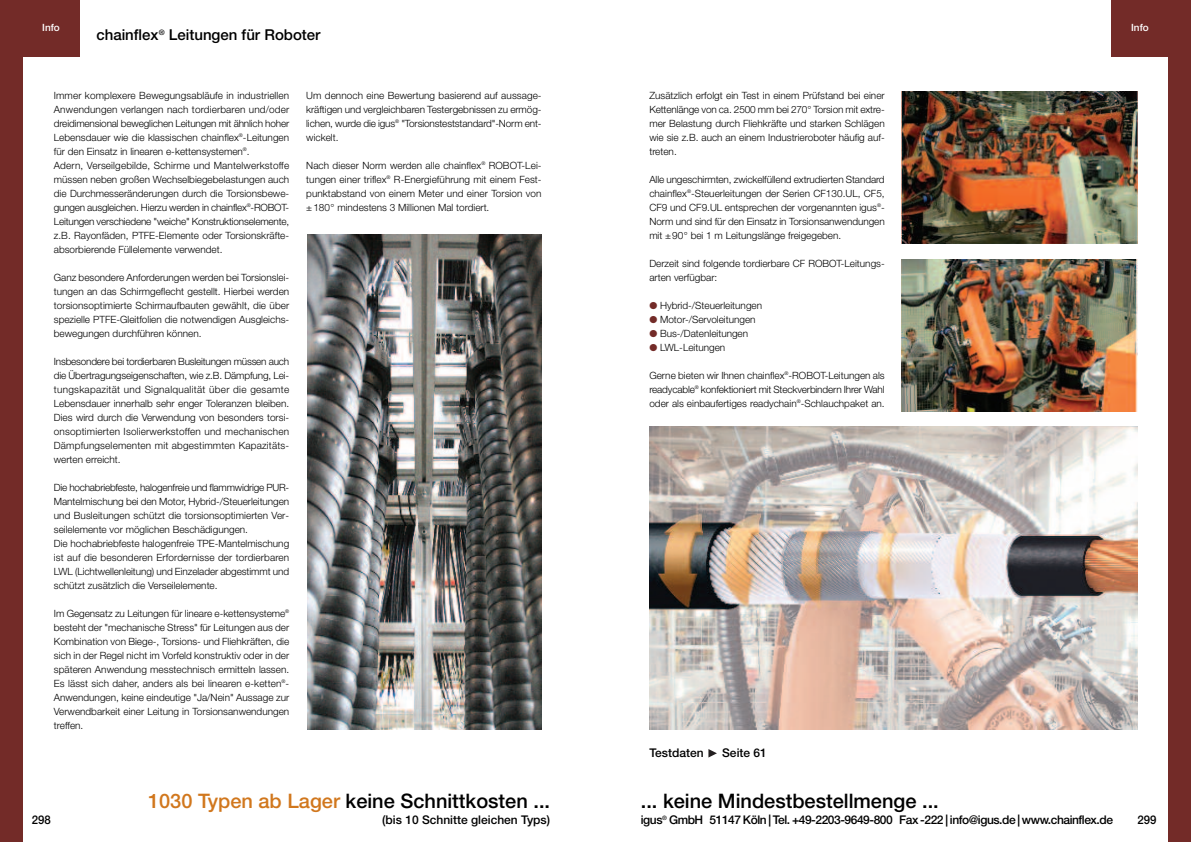
<style>
.page{position:relative;width:1191px;height:842px;background:#fff}
.page>*{position:absolute;margin:0;border:0;box-sizing:border-box;transform-origin:0 0}
.t1{font:500 20px "Helvetica Neue LT";color:#000}
.t2{font:500 15px "Helvetica Neue LT";color:#000}
.t3{font:500 12px "Helvetica Neue LT";letter-spacing:-.04em;color:#000}
.t4{font:500 12px "Helvetica Neue LT";color:#000}
.t5{font:500 12px "Helvetica Neue LT";letter-spacing:-.04em;color:#000;scale:.95 1}
.t6{font:300 10px/14px "Helvetica Neue LT";color:#000;text-align:justify}
.t7{font:500 10px "Helvetica Neue LT";color:#fff}
.s1{color:#732b28}
.s2{color:#d1771d}
</style>
<div class="page">
<img style="left:307px;top:234px;width:234px;height:495px">
<img style="left:901px;top:92px;width:236px;height:152px">
<img style="left:901px;top:259px;width:236px;height:153px">
<img style="left:649px;top:426px;width:488px;height:303px">
<div style="left:1168px;top:0;width:23px;height:842px;background:#732b28"></div>
<div style="left:0;top:0;width:23px;height:842px;background:#732b28"></div>
<div style="left:1111px;top:0;width:57px;height:57px;background:#732b28"></div>
<div style="left:23px;top:0;width:56px;height:57px;background:#732b28"></div>
<svg style="left:708px;top:749px;width:9px;height:8px"></svg>
<p class="t7" style="left:42px;top:24px;width:19px">Info</p>
<p class="t7" style="left:1131px;top:24px;width:19px">Info</p>
<h2 class="t2" style="left:96px;top:29px;width:226px">chainflex<sup>®</sup> Leitungen für Roboter</h2>
<p class="t6" style="left:54px;top:89px;width:237px;text-align:left">Immer komplexere Bewegungsabläufe in industriellen Anwendungen verlangen nach tordierbaren und/oder dreidimensional beweglichen Leitungen mit ähnlich hoher Lebensdauer wie die klassischen chainflex<sup>®</sup>-Leitungen für den Einsatz in linearen e-kettensystemen<sup>®</sup>.<br>Adern, Verseilgebilde, Schirme und Mantelwerkstoffe müssen neben großen Wechselbiegebelastungen auch die Durchmesseränderungen durch die Torsionsbewe&shy;gungen ausgleichen. Hierzu werden in chainflex<sup>®</sup>-ROBOT-Leitungen verschiedene "weiche" Konstruktionselemente, z.B. Rayonfäden, PTFE-Elemente oder Torsionskräfte&shy;absorbierende Füllelemente verwendet.</p>
<p class="t6" style="left:54px;top:271px;width:237px">Ganz besondere Anforderungen werden bei Torsionslei&shy;tungen an das Schirmgeflecht gestellt. Hierbei werden torsionsoptimierte Schirmaufbauten gewählt, die über spezielle PTFE-Gleitfolien die notwendigen Ausgleichs&shy;bewegungen durchführen können.</p>
<p class="t6" style="left:54px;top:355px;width:237px">Insbesondere bei tordierbaren Busleitungen müssen auch die Übertragungseigenschaften, wie z.B. Dämpfung, Lei&shy;tungskapazität und Signalqualität über die gesamte Lebensdauer innerhalb sehr enger Toleranzen bleiben.<br>Dies wird durch die Verwendung von besonders torsi&shy;onsoptimierten Isolierwerkstoffen und mechanischen Dämpfungselementen mit abgestimmten Kapazitäts&shy;werten erreicht.</p>
<p class="t6" style="left:54px;top:481px;width:237px;text-align:left">Die hochabriebfeste, halogenfreie und flammwidrige PUR-Mantelmischung bei den Motor, Hybrid-/Steuerleitungen und Busleitungen schützt die torsionsoptimierten Ver&shy;seilelemente vor möglichen Beschädigungen.<br>Die hochabriebfeste halogenfreie TPE-Mantelmischung ist auf die besonderen Erfordernisse der tordierbaren LWL (Lichtwellenleitung) und Einzelader abgestimmt und schützt zusätzlich die Verseilelemente.</p>
<p class="t6" style="left:54px;top:607px;width:237px">Im Gegensatz zu Leitungen für lineare e-kettensysteme<sup>® </sup>besteht der "mechanische Stress" für Leitungen aus der Kombination von Biege-, Torsions- und Fliehkräften, die sich in der Regel nicht im Vorfeld konstruktiv oder in der späteren Anwendung messtechnisch ermitteln lassen.<br>Es lässt sich daher, anders als bei linearen e-ketten<sup>®</sup>- Anwendungen, keine eindeutige "Ja/Nein" Aussage zur Verwendbarkeit einer Leitung in Torsionsanwendungen treffen.</p>
<p class="t6" style="left:306px;top:89px;width:237px">Um dennoch eine Bewertung basierend auf aussage&shy;kräftigen und vergleichbaren Testergebnissen zu ermög&shy;lichen, wurde die igus<sup>®</sup> "Torsionsteststandard"-Norm ent&shy;wickelt.</p>
<p class="t6" style="left:306px;top:159px;width:237px">Nach dieser Norm werden alle chainflex<sup>®</sup> ROBOT-Lei&shy;tungen einer triflex<sup>®</sup> R-Energieführung mit einem Fest&shy;punktabstand von einem Meter und einer Torsion von ±180° mindestens 3 Millionen Mal tordiert.</p>
<p class="t6" style="left:649px;top:89px;width:237px">Zusätzlich erfolgt ein Test in einem Prüfstand bei einer Kettenlänge von ca. 2500 mm bei 270° Torsion mit extre&shy;mer Belastung durch Fliehkräfte und starken Schlägen wie sie z.B. auch an einem Industrieroboter häufig auf&shy;treten.</p>
<p class="t6" style="left:649px;top:173px;width:237px">Alle ungeschirmten, zwickelfüllend extrudierten Standard chainflex<sup>®</sup>-Steuerleitungen der Serien CF130.UL, CF5, CF9 und CF9.UL entsprechen der vorgenannten igus<sup>®</sup>- Norm und sind für den Einsatz in Torsionsanwendungen mit ±90° bei 1 m Leitungslänge freigegeben.</p>
<p class="t6" style="left:649px;top:257px;width:237px">Derzeit sind folgende tordierbare CF ROBOT-Leitungs&shy;arten verfügbar:</p>
<p class="t6" style="left:649px;top:299px;width:114px"><span class="s1">●</span> Hybrid-/Steuerleitungen</p>
<p class="t6" style="left:649px;top:313px;width:108px"><span class="s1">●</span> Motor-/Servoleitungen</p>
<p class="t6" style="left:649px;top:327px;width:100px"><span class="s1">●</span> Bus-/Datenleitungen</p>
<p class="t6" style="left:649px;top:341px;width:77px"><span class="s1">●</span> LWL-Leitungen</p>
<p class="t6" style="left:649px;top:369px;width:237px">Gerne bieten wir Ihnen chainflex<sup>®</sup>-ROBOT-Leitungen als readycable<sup>®</sup> konfektioniert mit Steckverbindern Ihrer Wahl oder als einbaufertiges readychain<sup>®</sup>-Schlauchpaket an.</p>
<p class="t4" style="left:649px;top:748px;width:56px">Testdaten</p>
<p class="t3" style="left:722px;top:748px;width:46px">Seite 61</p>
<p class="t5" style="left:32px;top:815px;width:22px">298</p>
<h1 class="t1" style="left:148px;top:794px;width:403px"><span class="s2">1030 Typen ab Lager</span> keine Schnittkosten ...</h1>
<p class="t4" style="left:382px;top:815px;width:169px">(bis 10 Schnitte gleichen Typs)</p>
<p class="t5" style="left:1137px;top:815px;width:22px">299</p>
<h1 class="t1" style="left:641px;top:794px;width:299px">... keine Mindestbestellmenge ...</h1>
<p class="t3" style="left:641px;top:815px;width:473px">igus<sup>®</sup> GmbH 51147 Köln | Tel. +49-2203-9649-800 Fax -222 | info@igus.de | www.chainflex.de</p>
</div>
